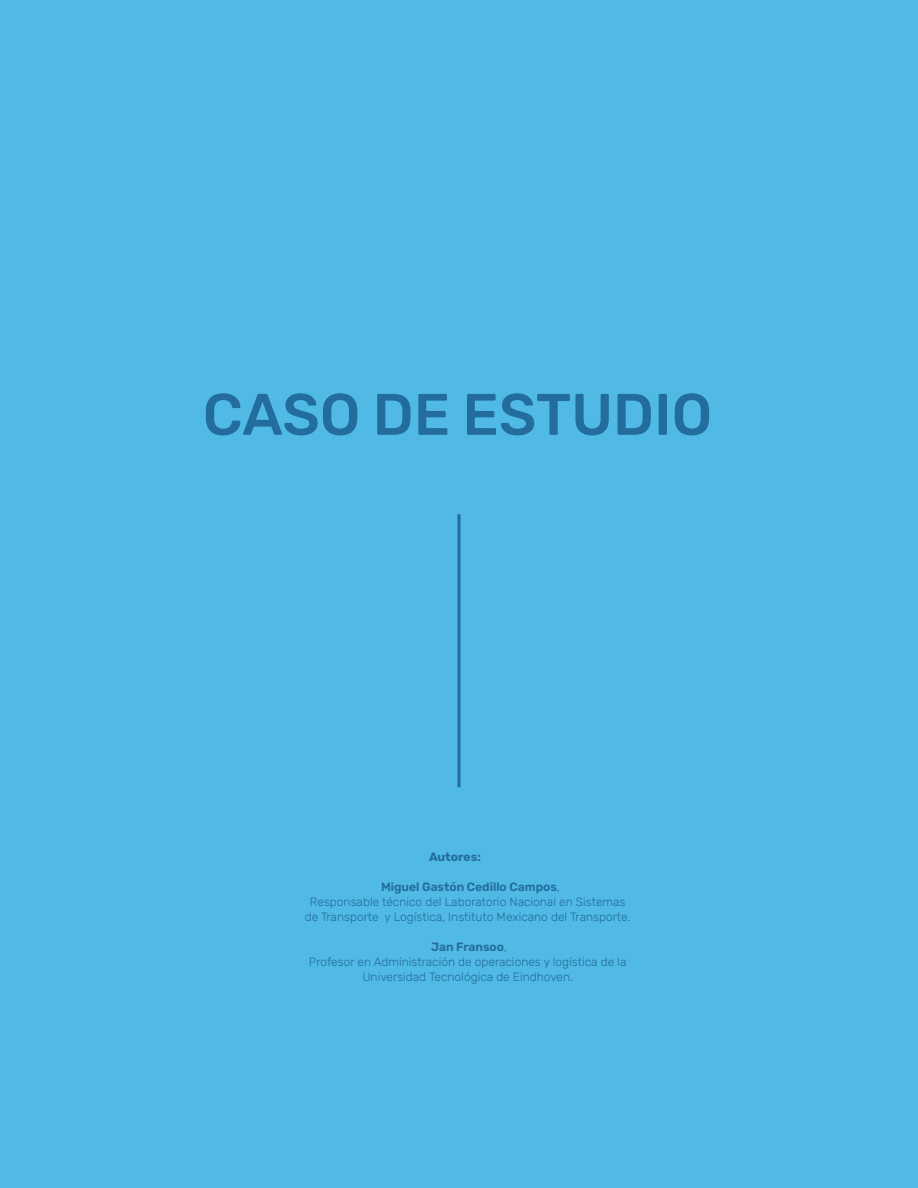
<style>
.page{position:relative;width:918px;height:1188px;background:#50b9e5}
.page>*{position:absolute;margin:0;border:0;box-sizing:border-box;transform-origin:0 0}
.t1{font:500 58.5px "Rubik";color:#236d9e}
.t2{font:300 12px/15px "Rubik";color:#236d9e;text-align:center}
.t3{font:700 12px "Rubik";color:#236d9e}
.s1{font-weight:600}
</style>
<div class="page">
<hr style="left:458px;top:514px;width:2px;height:273px;background:#236d9e">
<h1 class="t1" style="left:203px;top:382px;width:511px">CASO DE ESTUDIO</h1>
<p class="t3" style="left:429px;top:851px;width:53px">Autores:</p>
<p class="t2" style="left:305px;top:880px;width:327px"><span class="s1">Miguel Gastón Cedillo Campos</span>,<br>Responsable técnico del Laboratorio Nacional en Sistemas de Transporte y Logística, Instituto Mexicano del Transporte.</p>
<p class="t2" style="left:309px;top:940px;width:319px"><span class="s1">Jan Fransoo</span>,<br>Profesor en Administración de operaciones y logística de la<br>Universidad Tecnológica de Eindhoven.</p>
</div>
